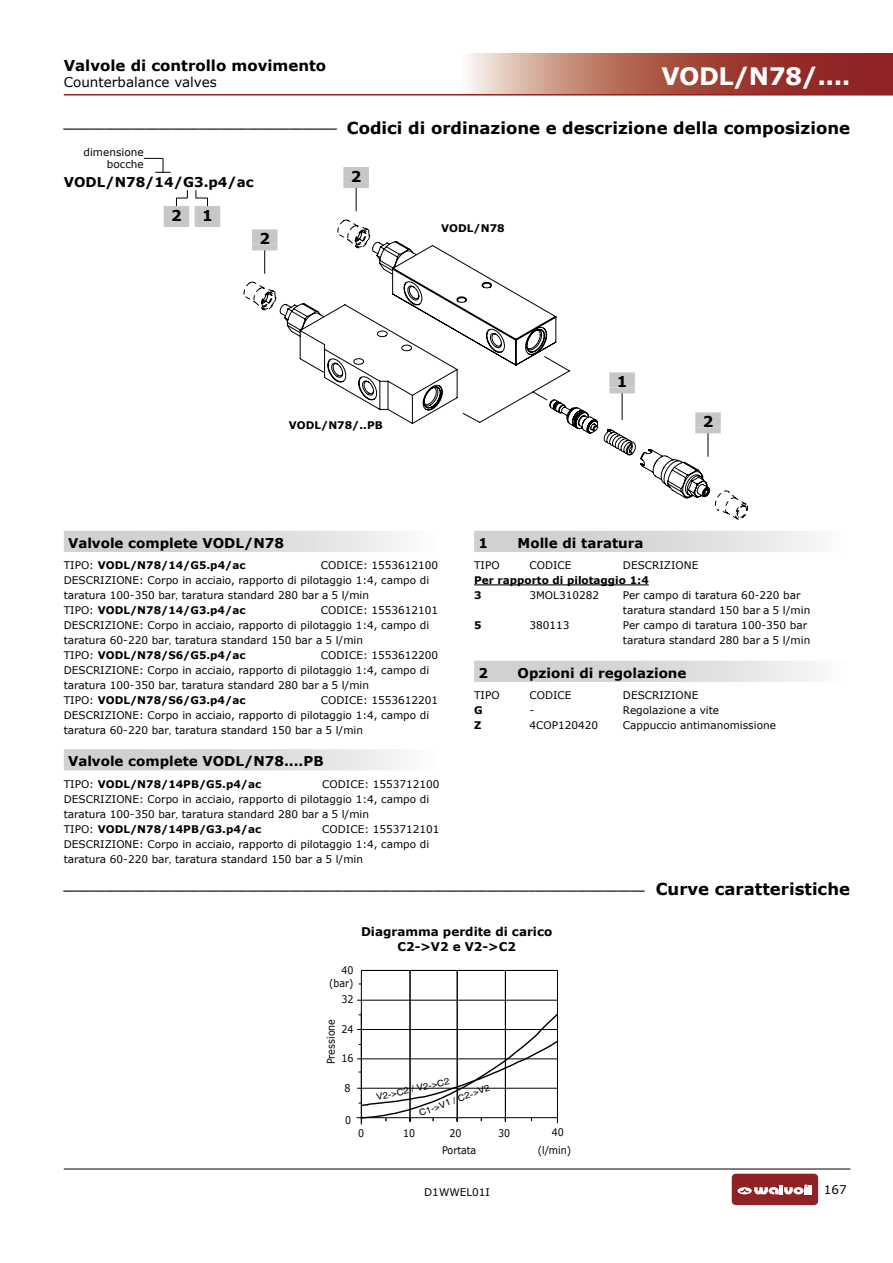
<style>
.page{position:relative;width:893px;height:1263px;background:#fff}
.page>*{position:absolute;margin:0;border:0;box-sizing:border-box;transform-origin:0 0}
.t1{font:700 24px "Verdana";letter-spacing:-.025em;color:#fff}
.t2{font:700 16.5px "Verdana";color:#000}
.t3{font:700 15px "Verdana";color:#000}
.t4{font:700 13.5px "Verdana";color:#000}
.t5{font:13.5px "Verdana";color:#000}
.t6{font:700 12px/14.4px "Verdana";color:#000;text-align:center}
.t7{font:12px "Verdana";color:#000}
.t8{font:10.5px/15px "Verdana";color:#000}
.t9{font:700 10.5px/15px "Verdana";color:#000}
.t10{font:10.5px "Verdana";color:#000;scale:.9 1}
.t11{font:700 9.6px "Verdana";color:#000}
.t12{font:9px "Helvetica";color:#000;scale:1.08 1}
.s1{font-weight:400}
.s2{font-family:"Times New Roman";font-style:italic;font-size:12px}
.s3{font-weight:700}
.s4{font-size:16.5px}
</style>
<div class="page">
<hr style="left:64px;top:1169px;width:786px;height:1px;background:#000">
<div style="left:732px;top:1174px;width:86px;height:31px;background:#912224;border-radius:4px"></div>
<svg style="left:737px;top:1184px;width:75px;height:10px"></svg>
<svg style="left:467px;top:54px;width:426px;height:40px"></svg>
<hr style="left:64px;top:94px;width:829px;height:2px;background:#912224">
<svg style="left:556px;top:362px;width:192px;height:157px"></svg>
<svg style="left:244px;top:220px;width:160px;height:93px"></svg>
<svg style="left:280px;top:245px;width:276px;height:179px"></svg>
<div style="left:280px;top:421px;width:103px;height:14px;background:#fff"></div>
<svg style="left:144px;top:158px;width:27px;height:15px"></svg>
<svg style="left:196px;top:190px;width:12px;height:16px"></svg>
<svg style="left:176px;top:190px;width:12px;height:16px"></svg>
<div style="left:195px;top:206px;width:25px;height:15px;background:#c6c7c8"></div>
<div style="left:195px;top:221px;width:25px;height:6px;background:#c6c7c8"></div>
<div style="left:164px;top:206px;width:25px;height:15px;background:#c6c7c8"></div>
<div style="left:164px;top:221px;width:25px;height:6px;background:#c6c7c8"></div>
<hr style="left:622px;top:374px;width:1px;height:46px;background:#000">
<div style="left:609px;top:372px;width:26px;height:15px;background:#c6c7c8"></div>
<div style="left:609px;top:387px;width:26px;height:6px;background:#c6c7c8"></div>
<hr style="left:708px;top:414px;width:1px;height:43px;background:#000">
<div style="left:695px;top:412px;width:26px;height:15px;background:#c6c7c8"></div>
<div style="left:695px;top:427px;width:26px;height:6px;background:#c6c7c8"></div>
<hr style="left:356px;top:168px;width:1px;height:43px;background:#000">
<div style="left:343px;top:167px;width:26px;height:15px;background:#c6c7c8"></div>
<div style="left:343px;top:182px;width:26px;height:6px;background:#c6c7c8"></div>
<hr style="left:264px;top:231px;width:1px;height:43px;background:#000">
<div style="left:252px;top:229px;width:25px;height:15px;background:#c6c7c8"></div>
<div style="left:252px;top:244px;width:25px;height:6px;background:#c6c7c8"></div>
<div style="left:64px;top:531px;width:376px;height:21px;background:linear-gradient(to right,#c6c8c9,#f5f5f5)"></div>
<div style="left:64px;top:749px;width:376px;height:21px;background:linear-gradient(to right,#c6c8c9,#f5f5f5)"></div>
<div style="left:474px;top:531px;width:376px;height:21px;background:linear-gradient(to right,#c6c8c9,#f5f5f5)"></div>
<hr style="left:474px;top:584px;width:175px;height:1px;background:#000">
<div style="left:474px;top:661px;width:376px;height:21px;background:linear-gradient(to right,#c6c8c9,#f5f5f5)"></div>
<hr style="left:361px;top:971px;width:1px;height:152px;background:#000">
<hr style="left:557px;top:971px;width:1px;height:152px;background:#000">
<hr style="left:410px;top:970px;width:1px;height:149px;background:#000">
<hr style="left:457px;top:970px;width:1px;height:149px;background:#000">
<hr style="left:505px;top:970px;width:1px;height:149px;background:#000">
<hr style="left:362px;top:970px;width:195px;height:1px;background:#000">
<hr style="left:361px;top:1012px;width:1px;height:112px;background:#000204">
<svg style="left:357px;top:1000px;width:200px;height:121px"></svg>
<h3 class="t3" style="left:64px;top:55px;width:264px">Valvole di controllo movimento</h3>
<p class="t5" style="left:64px;top:73px;width:155px">Counterbalance valves</p>
<h1 class="t1" style="left:661px;top:60px;width:190px">VODL/N78/....</h1>
<h2 class="t2" style="left:63px;top:116px;width:788px"><sup>________________________________________</sup> Codici di ordinazione e descrizione della composizione</h2>
<p class="t8" style="left:84px;top:146px;width:62px;line-height:12px;text-align:right">dimensione bocche</p>
<p class="t4" style="left:64px;top:172px;width:192px">VODL/N78/14/G3.p4/ac</p>
<h3 class="t3" style="left:171px;top:205px;width:12px">2</h3>
<h3 class="t3" style="left:202px;top:205px;width:12px">1</h3>
<h3 class="t3" style="left:259px;top:228px;width:12px">2</h3>
<h3 class="t3" style="left:351px;top:166px;width:12px">2</h3>
<p class="t9" style="left:441px;top:220px;width:65px">VODL/N78</p>
<p class="t9" style="left:289px;top:418px;width:95px">VODL/N78/..PB</p>
<h3 class="t3" style="left:617px;top:371px;width:12px">1</h3>
<h3 class="t3" style="left:703px;top:411px;width:12px">2</h3>
<p class="t4" style="left:68px;top:533px;width:217px">Valvole complete VODL/N78</p>
<p class="t9" style="left:64px;top:558px;width:183px"><span class="s1">TIPO:</span> VODL/N78/14/G5.p4/ac</p>
<p class="t8" style="left:64px;top:558px;width:376px;text-indent:257px">CODICE: 1553612100<br>DESCRIZIONE: Corpo in acciaio, rapporto di pilotaggio 1:4, campo di taratura 100-350 bar<span class="s2">,</span> taratura standard 280 bar a 5 l/min<br>TIPO: <span class="s3">VODL/N78/14/G3.p4/ac</span></p>
<p class="t8" style="left:64px;top:603px;width:376px;text-indent:257px">CODICE: 1553612101<br>DESCRIZIONE: Corpo in acciaio, rapporto di pilotaggio 1:4, campo di taratura 60-220 bar<span class="s2">,</span> taratura standard 150 bar a 5 l/min<br>TIPO: <span class="s3">VODL/N78/S6/G5.p4/ac</span></p>
<p class="t8" style="left:64px;top:648px;width:376px;text-indent:257px">CODICE: 1553612200<br>DESCRIZIONE: Corpo in acciaio, rapporto di pilotaggio 1:4, campo di taratura 100-350 bar<span class="s2">,</span> taratura standard 280 bar a 5 l/min<br>TIPO: <span class="s3">VODL/N78/S6/G3.p4/ac</span></p>
<p class="t8" style="left:64px;top:693px;width:376px;text-indent:257px">CODICE: 1553612201<br>DESCRIZIONE: Corpo in acciaio, rapporto di pilotaggio 1:4, campo di taratura 60-220 bar<span class="s2">,</span> taratura standard 150 bar a 5 l/min</p>
<p class="t4" style="left:68px;top:752px;width:257px">Valvole complete VODL/N78....PB</p>
<p class="t9" style="left:64px;top:776px;width:199px"><span class="s1">TIPO:</span> VODL/N78/14PB/G5.p4/ac</p>
<p class="t8" style="left:64px;top:776px;width:377px;text-indent:258px">CODICE: 1553712100<br>DESCRIZIONE: Corpo in acciaio, rapporto di pilotaggio 1:4, campo di taratura 100-350 bar<span class="s2">,</span> taratura standard 280 bar a 5 l/min<br>TIPO: <span class="s3">VODL/N78/14PB/G3.p4/ac</span></p>
<p class="t8" style="left:64px;top:821px;width:377px;text-indent:258px">CODICE: 1553712101<br>DESCRIZIONE: Corpo in acciaio, rapporto di pilotaggio 1:4, campo di taratura 60-220 bar<span class="s2">,</span> taratura standard 150 bar a 5 l/min</p>
<p class="t4" style="left:478px;top:533px;width:11px">1</p>
<p class="t4" style="left:518px;top:533px;width:127px">Molle di taratura</p>
<p class="t8" style="left:474px;top:558px;width:27px">TIPO</p>
<p class="t8" style="left:529px;top:558px;width:44px">CODICE</p>
<p class="t8" style="left:623px;top:558px;width:77px">DESCRIZIONE</p>
<p class="t9" style="left:474px;top:573px;width:176px">Per rapporto di pilotaggio 1:4<br>3</p>
<p class="t8" style="left:529px;top:588px;width:71px">3MOL310282</p>
<p class="t8" style="left:623px;top:588px;width:189px">Per campo di taratura 60-220 bar taratura standard 150 bar a 5 l/min</p>
<p class="t9" style="left:474px;top:618px;width:9px">5</p>
<p class="t8" style="left:529px;top:618px;width:42px">380113</p>
<p class="t8" style="left:623px;top:618px;width:189px">Per campo di taratura 100-350 bar taratura standard 280 bar a 5 l/min</p>
<p class="t4" style="left:478px;top:663px;width:11px">2</p>
<p class="t4" style="left:518px;top:663px;width:170px">Opzioni di regolazione</p>
<p class="t8" style="left:474px;top:688px;width:27px">TIPO</p>
<p class="t8" style="left:529px;top:688px;width:44px">CODICE</p>
<p class="t8" style="left:623px;top:688px;width:77px">DESCRIZIONE</p>
<p class="t9" style="left:474px;top:702px;width:10px">G</p>
<p class="t8" style="left:529px;top:703px;width:6px">-</p>
<p class="t8" style="left:623px;top:703px;width:98px">Regolazione a vite</p>
<p class="t9" style="left:474px;top:717px;width:9px">Z</p>
<p class="t8" style="left:529px;top:718px;width:70px">4COP120420</p>
<p class="t8" style="left:623px;top:718px;width:154px">Cappuccio antimanomissione</p>
<p class="t11" style="left:63px;top:879px;width:788px">_____________________________________________________________________________________ <span class="s4">Curve caratteristiche</span></p>
<p class="t6" style="left:361px;top:924px;width:193px">Diagramma perdite di carico<br>C2-&gt;V2 e V2-&gt;C2</p>
<p class="t10" style="left:341px;top:963px;width:15px">40</p>
<p class="t10" style="left:329px;top:976px;width:28px">(bar)</p>
<p class="t10" style="left:341px;top:992px;width:15px">32</p>
<p class="t10" style="left:341px;top:1022px;width:15px">24</p>
<p class="t10" style="left:341px;top:1051px;width:15px">16</p>
<p class="t10" style="left:344px;top:1081px;width:8px">8</p>
<p class="t10" style="left:324px;top:1064px;width:52px;rotate:-90deg">Pressione</p>
<p class="t10" style="left:345px;top:1113px;width:8px">0</p>
<p class="t12" style="left:375px;top:1092px;width:71px;rotate:-12deg">V2-&gt;C2 / V2-&gt;C2</p>
<p class="t12" style="left:418px;top:1108px;width:71px;rotate:-20deg">C1-&gt;V1 / C2-&gt;V2</p>
<p class="t10" style="left:358px;top:1126px;width:8px">0</p>
<p class="t10" style="left:403px;top:1126px;width:15px">10</p>
<p class="t10" style="left:450px;top:1126px;width:15px">20</p>
<p class="t10" style="left:498px;top:1126px;width:15px">30</p>
<p class="t10" style="left:552px;top:1125px;width:15px">40</p>
<p class="t10" style="left:442px;top:1143px;width:39px">Portata</p>
<p class="t10" style="left:538px;top:1143px;width:39px">(l/min)</p>
<p class="t8" style="left:424px;top:1185px;width:67px">D1WWEL01I</p>
<p class="t7" style="left:824px;top:1181px;width:24px">167</p>
</div>
